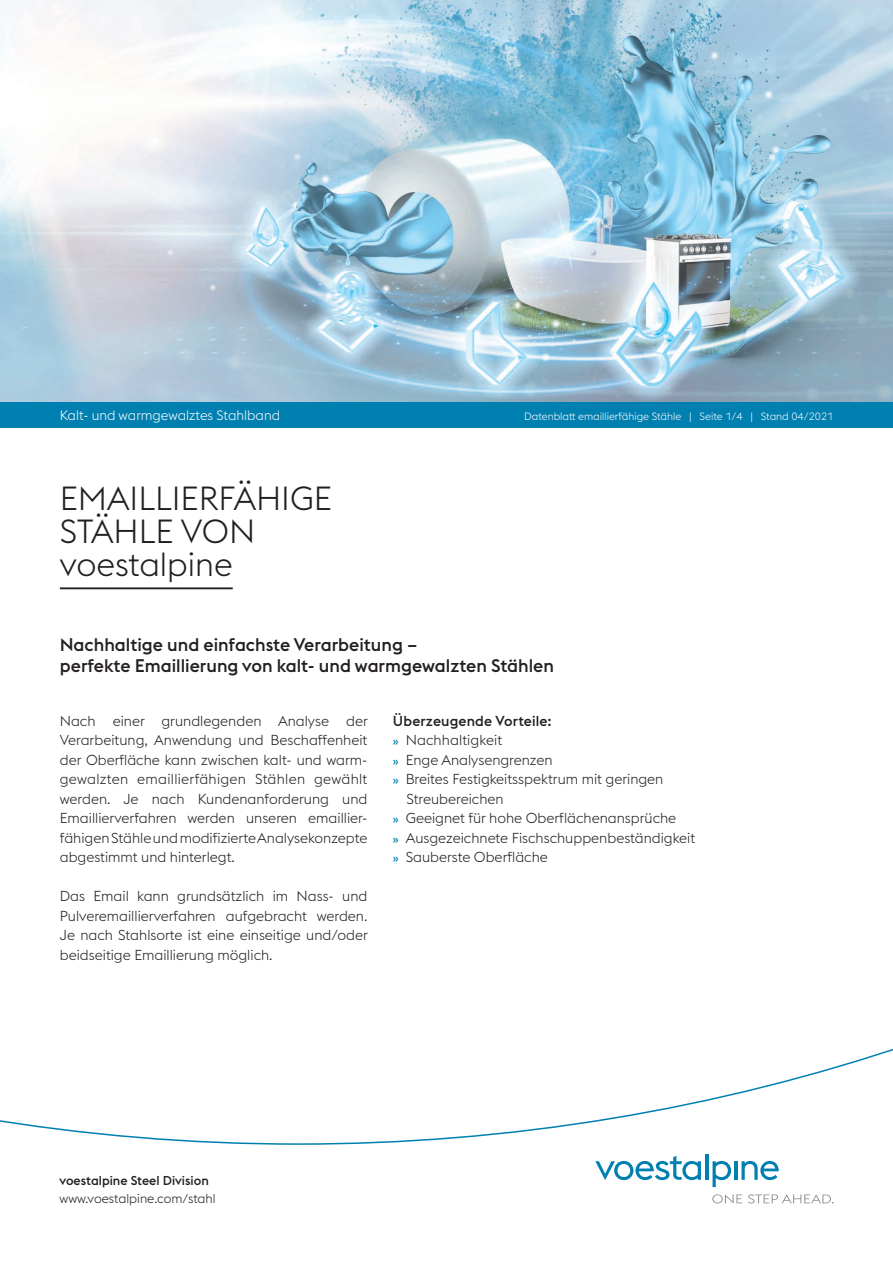
<style>
.page{position:relative;width:893px;height:1263px;background:#fff}
.page>*{position:absolute;margin:0;border:0;box-sizing:border-box;transform-origin:0 0}
.t1{font:300 33px/33px "voestalpine";color:#231f20}
.t2{font:500 18px/21px "voestalpine";color:#231f20}
.t3{font:300 14.25px/19.5px "voestalpine";color:#231f20}
.t4{font:500 14.25px "voestalpine";letter-spacing:.01em;color:#231f20}
.t5{font:300 13.5px "voestalpine";color:#fff}
.t6{font:300 12.75px "voestalpine";color:#231f20}
.t7{font:500 12.75px "voestalpine";color:#231f20}
.t8{font:300 10.5px "voestalpine";color:#fff}
.s1{font-weight:500;font-size:11.25px;color:#007fb1}
</style>
<div class="page">
<svg style="left:0;top:1048px;width:893px;height:97px"></svg>
<svg style="left:595px;top:1156px;width:106px;height:24px"></svg>
<hr style="left:705px;top:1154px;width:3px;height:26px;background:#007fb1">
<svg style="left:713px;top:1161px;width:18px;height:26px"></svg>
<hr style="left:734px;top:1161px;width:3px;height:19px;background:#007fb1">
<svg style="left:741px;top:1161px;width:38px;height:19px"></svg>
<svg style="left:712px;top:1194px;width:30px;height:9px"></svg>
<svg style="left:748px;top:1194px;width:85px;height:9px"></svg>
<img style="left:0;top:0;width:893px;height:402px">
<div style="left:0;top:402px;width:893px;height:25px;background:#007fb1"></div>
<hr style="left:60px;top:587px;width:173px;height:2px;background:#231f20">
<p class="t5" style="left:60px;top:407px;width:222px">Kalt- und warmgewalztes Stahlband</p>
<p class="t8" style="left:524px;top:410px;width:311px">Datenblatt emaillierfähige Stähle | Seite 1/4 | Stand 04/2021</p>
<h1 class="t1" style="left:60px;top:482px;width:274px">EMAILLIERFÄHIGE<br>STÄHLE VON voestalpine</h1>
<p class="t2" style="left:60px;top:634px;width:496px">Nachhaltige und einfachste Verarbeitung –<br>perfekte Emaillierung von kalt- und warmgewalzten Stählen</p>
<p class="t3" style="left:60px;top:711px;width:309px">Nach einer grundlegenden Analyse der Verarbeitung, Anwendung und Beschaffenheit der Oberfläche kann zwischen kalt- und warm&shy;gewalzten emaillierfähigen Stählen gewählt werden. Je nach Kundenanforderung und Emaillierverfahren werden unseren emaillier&shy;fähigen Stähle und modifizierte Analysekonzepte abgestimmt und hinterlegt.</p>
<p class="t3" style="left:60px;top:886px;width:309px;text-align:justify">Das Email kann grundsätzlich im Nass- und Pulveremaillierverfahren aufgebracht werden.<br>Je nach Stahlsorte ist eine einseitige und/oder beidseitige Emaillierung möglich.</p>
<p class="t4" style="left:393px;top:712px;width:160px">Überzeugende Vorteile:</p>
<p class="t3" style="left:393px;top:730px;width:111px"><span class="s1">»</span> Nachhaltigkeit</p>
<p class="t3" style="left:393px;top:750px;width:161px"><span class="s1">»</span> Enge Analysengrenzen</p>
<p class="t3" style="left:393px;top:769px;width:272px"><span class="s1">»</span> Breites Festigkeitsspektrum mit geringen</p>
<p class="t3" style="left:406px;top:789px;width:99px">Streubereichen</p>
<p class="t3" style="left:393px;top:808px;width:285px"><span class="s1">»</span> Geeignet für hohe Oberflächenansprüche</p>
<p class="t3" style="left:393px;top:828px;width:304px"><span class="s1">»</span> Ausgezeichnete Fischschuppenbeständigkeit</p>
<p class="t3" style="left:393px;top:847px;width:156px"><span class="s1">»</span> Sauberste Oberfläche</p>
<p class="t7" style="left:60px;top:1173px;width:151px">voestalpine Steel Division</p>
<p class="t6" style="left:60px;top:1191px;width:158px">www.voestalpine.com/stahl</p>
</div>
